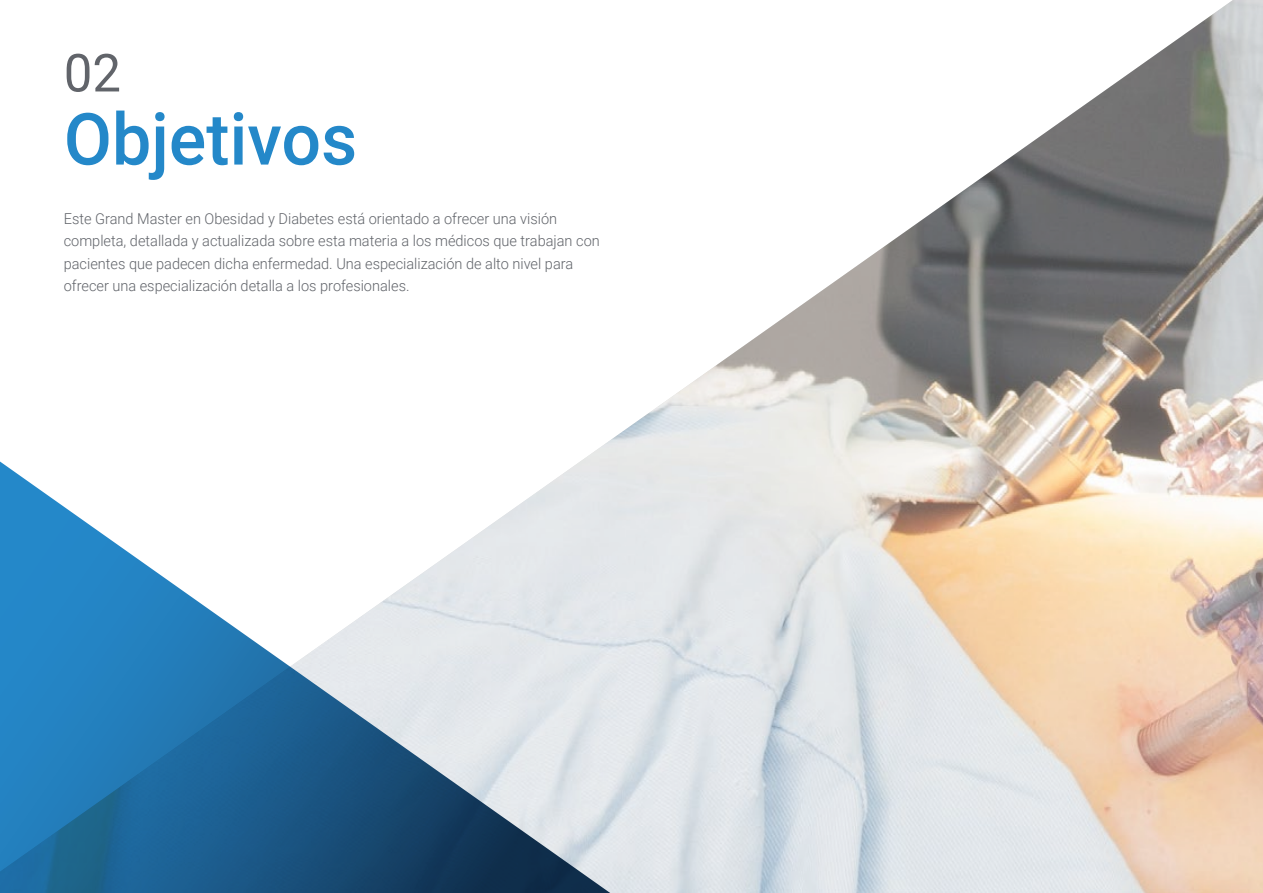
<style>
.page{position:relative;width:1263px;height:893px;background:#fff}
.page>*{position:absolute;margin:0;border:0;box-sizing:border-box;transform-origin:0 0}
.t1{font:500 72px "Roboto";color:#2488c9}
.t2{font:52.5px "Roboto";color:#61646a}
.t3{font:300 15px/22.5px "Roboto";color:#61646a}
</style>
<div class="page">
<img style="left:602px;top:0;width:661px;height:893px">
<svg style="left:0;top:446px;width:640px;height:447px"></svg>
<h2 class="t2" style="left:64px;top:36px;width:59px">02</h2>
<h1 class="t1" style="left:64px;top:89px;width:295px">Objetivos</h1>
<p class="t3" style="left:64px;top:207px;width:537px">Este Grand Master en Obesidad y Diabetes está orientado a ofrecer una visión completa, detallada y actualizada sobre esta materia a los médicos que trabajan con pacientes que padecen dicha enfermedad. Una especialización de alto nivel para ofrecer una especialización detalla a los profesionales.</p>
</div>
